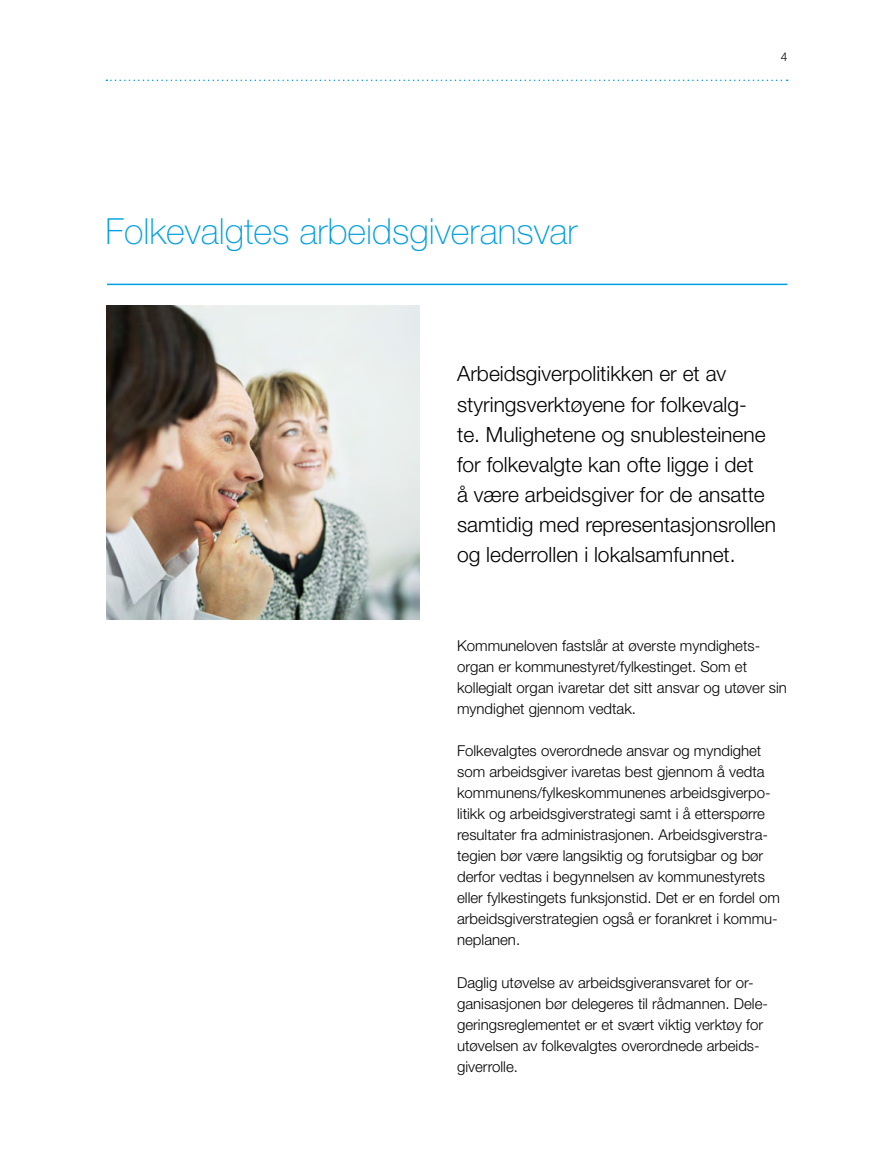
<style>
.page{position:relative;width:893px;height:1149px;background:#fff}
.page>*{position:absolute;margin:0;border:0;box-sizing:border-box;transform-origin:0 0}
.t1{font:100 36px "Helvetica Neue";color:#009fe3}
.t2{font:300 21px/30px "Helvetica Neue";color:#000}
.t3{font:300 15px/21px "Helvetica Neue";color:#000}
.t4{font:300 12px "Helvetica Neue";color:#000}
</style>
<div class="page">
<svg style="left:106px;top:80px;width:682px;height:1px"></svg>
<hr style="left:107px;top:283px;width:680px;height:2px;background:#009fe3">
<img style="left:106px;top:305px;width:314px;height:314px">
<h1 class="t1" style="left:106px;top:211px;width:474px">Folkevalgtes arbeidsgiveransvar</h1>
<p class="t4" style="left:781px;top:49px;width:8px">4</p>
<p class="t2" style="left:457px;top:358px;width:320px">Arbeidsgiverpolitikken er et av styringsverktøyene for folkevalg-<br>te. Mulighetene og snublesteinene for folkevalgte kan ofte ligge i det<br>å være arbeidsgiver for de ansatte samtidig med representasjonsrollen og lederrollen i lokalsamfunnet.</p>
<p class="t3" style="left:457px;top:635px;width:331px">Kommuneloven fastslår at øverste myndighets&shy;organ er kommunestyret/fylkestinget. Som et kollegialt organ ivaretar det sitt ansvar og utøver sin myndighet gjennom vedtak.</p>
<p class="t3" style="left:457px;top:740px;width:324px">Folkevalgtes overordnede ansvar og myndighet som arbeidsgiver ivaretas best gjennom å vedta kommunens/fylkeskommunenes arbeidsgiverpo&shy;litikk og arbeidsgiverstrategi samt i å etterspørre resultater fra administrasjonen. Arbeidsgiverstra&shy;tegien bør være langsiktig og forutsigbar og bør derfor vedtas i begynnelsen av kommunestyrets eller fylkestingets funksjonstid. Det er en fordel om arbeidsgiverstrategien også er forankret i kommu&shy;neplanen.</p>
<p class="t3" style="left:457px;top:971px;width:312px">Daglig utøvelse av arbeidsgiveransvaret for or&shy;ganisasjonen bør delegeres til rådmannen. Dele&shy;geringsreglementet er et svært viktig verktøy for utøvelsen av folkevalgtes overordnede arbeids&shy;giverrolle.</p>
</div>
